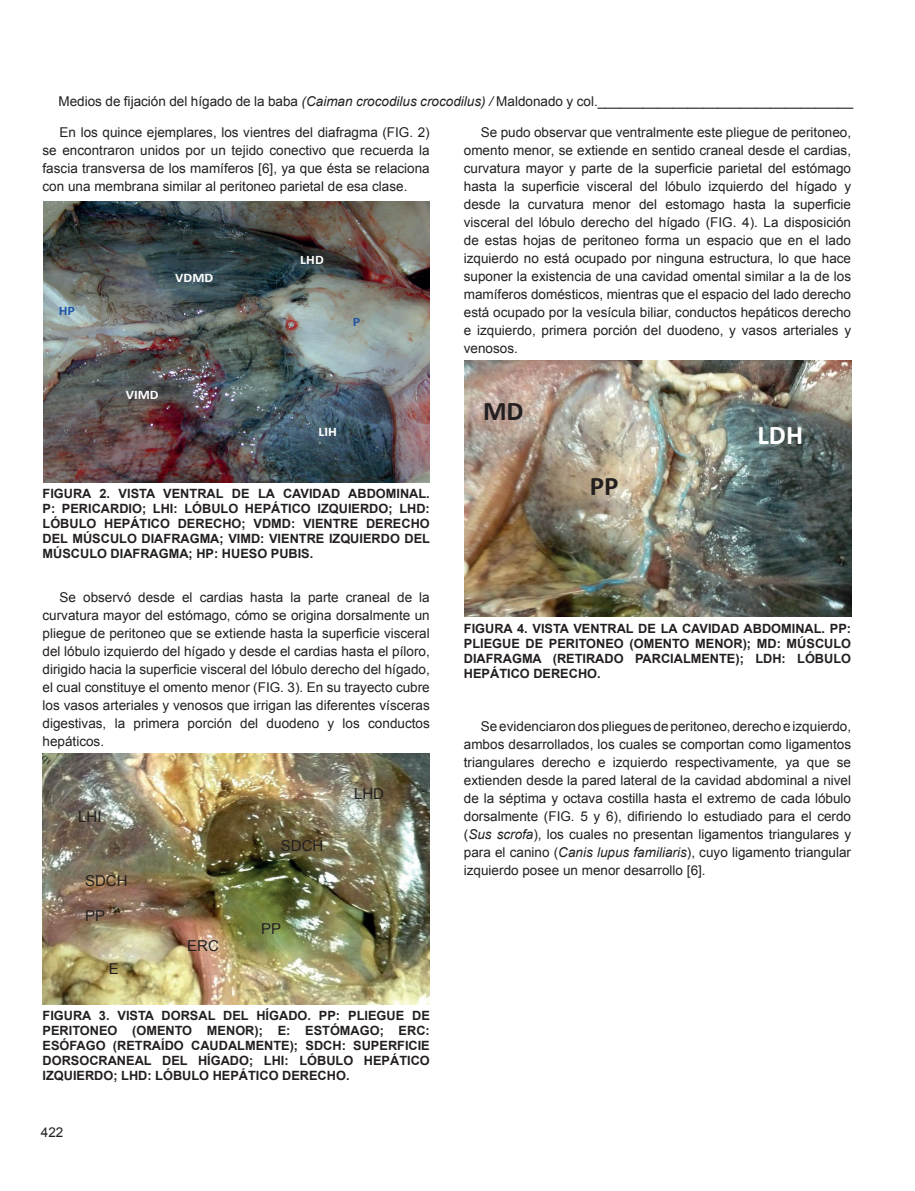
<style>
.page{position:relative;width:915px;height:1191px;background:#fff}
.page>*{position:absolute;margin:0;border:0;box-sizing:border-box;transform-origin:0 0}
.t1{font:700 27px "Calibri";color:#231f20}
.t2{font:700 27px "Calibri";color:#fff}
.t3{font:15px "Arial";color:#231f20}
.t4{font:13.5px/18px "Arial";color:#231f20;text-align:justify}
.t5{font:700 13.05px "Calibri";color:#fff;scale:1.07 1}
.t6{font:700 13.05px "Calibri";color:#1e56a6;scale:1.07 1}
.t7{font:700 12.75px/15px "Arial";color:#231f20;text-align:justify}
.s1{font-style:italic}
</style>
<div class="page">
<img style="left:43px;top:202px;width:386px;height:280px">
<img style="left:43px;top:753px;width:387px;height:251px">
<img style="left:464px;top:360px;width:386px;height:257px">
<p class="t4" style="left:58px;top:93px;width:796px">Medios de fijación del hígado de la baba <span class="s1">(Caiman crocodilus crocodilus) /</span> Maldonado y col.__________________________________</p>
<p class="t4" style="left:43px;top:124px;width:388px;text-indent:17px">En los quince ejemplares, los vientres del diafragma (FIG. 2) se encontraron unidos por un tejido conectivo que recuerda la fascia transversa de los mamíferos [6], ya que ésta se relaciona con una membrana similar al peritoneo parietal de esa clase.</p>
<p class="t6" style="left:59px;top:303px;width:17px">HP</p>
<p class="t5" style="left:175px;top:270px;width:37px">VDMD</p>
<p class="t5" style="left:126px;top:386px;width:32px">VIMD</p>
<p class="t5" style="left:300px;top:251px;width:23px">LHD</p>
<p class="t6" style="left:353px;top:313px;width:8px">P</p>
<p class="t5" style="left:318px;top:423px;width:19px">LIH</p>
<p class="t7" style="left:43px;top:486px;width:389px">FIGURA 2. VISTA VENTRAL DE LA CAVIDAD ABDOMINAL.<br>P: PERICARDIO; LHI: LÓBULO HEPÁTICO IZQUIERDO; LHD:<br>LÓBULO HEPÁTICO DERECHO; VDMD: VIENTRE DERECHO DEL MÚSCULO DIAFRAGMA; VIMD: VIENTRE IZQUIERDO DEL MÚSCULO DIAFRAGMA; HP: HUESO PUBIS.</p>
<p class="t4" style="left:43px;top:588px;width:388px;text-indent:17px">Se observó desde el cardias hasta la parte craneal de la curvatura mayor del estómago, cómo se origina dorsalmente un pliegue de peritoneo que se extiende hasta la superficie visceral del lóbulo izquierdo del hígado y desde el cardias hasta el píloro, dirigido hacia la superficie visceral del lóbulo derecho del hígado, el cual constituye el omento menor (FIG. 3). En su trayecto cubre los vasos arteriales y venosos que irrigan las diferentes vísceras digestivas, la primera porción del duodeno y los conductos hepáticos.</p>
<p class="t3" style="left:78px;top:807px;width:25px">LHI</p>
<p class="t3" style="left:85px;top:871px;width:44px">SDCH</p>
<p class="t3" style="left:85px;top:906px;width:22px">PP</p>
<p class="t3" style="left:109px;top:958px;width:12px">E</p>
<p class="t3" style="left:187px;top:936px;width:33px">ERC</p>
<p class="t3" style="left:281px;top:836px;width:44px">SDCH</p>
<p class="t3" style="left:261px;top:919px;width:22px">PP</p>
<p class="t3" style="left:354px;top:784px;width:31px">LHD</p>
<p class="t7" style="left:43px;top:1008px;width:388px">FIGURA 3. VISTA DORSAL DEL HÍGADO. PP: PLIEGUE DE PERITONEO (OMENTO MENOR); E: ESTÓMAGO; ERC:<br>ESÓFAGO (RETRAÍDO CAUDALMENTE); SDCH: SUPERFICIE DORSOCRANEAL DEL HÍGADO; LHI: LÓBULO HEPÁTICO IZQUIERDO; LHD: LÓBULO HEPÁTICO DERECHO.</p>
<p class="t4" style="left:41px;top:1123px;width:24px">422</p>
<p class="t4" style="left:463px;top:124px;width:388px;text-indent:17px">Se pudo observar que ventralmente este pliegue de peritoneo, omento menor, se extiende en sentido craneal desde el cardias, curvatura mayor y parte de la superficie parietal del estómago hasta la superficie visceral del lóbulo izquierdo del hígado y desde la curvatura menor del estomago hasta la superficie visceral del lóbulo derecho del hígado (FIG. 4). La disposición de estas hojas de peritoneo forma un espacio que en el lado izquierdo no está ocupado por ninguna estructura, lo que hace suponer la existencia de una cavidad omental similar a la de los mamíferos domésticos, mientras que el espacio del lado derecho está ocupado por la vesícula biliar, conductos hepáticos derecho e izquierdo, primera porción del duodeno, y vasos arteriales y venosos.</p>
<h1 class="t1" style="left:483px;top:394px;width:42px">MD</h1>
<h1 class="t1" style="left:589px;top:468px;width:30px">PP</h1>
<h1 class="t2" style="left:757px;top:417px;width:47px">LDH</h1>
<p class="t7" style="left:463px;top:621px;width:388px">FIGURA 4. VISTA VENTRAL DE LA CAVIDAD ABDOMINAL. PP:<br>PLIEGUE DE PERITONEO (OMENTO MENOR); MD: MÚSCULO DIAFRAGMA (RETIRADO PARCIALMENTE); LDH: LÓBULO HEPÁTICO DERECHO.</p>
<p class="t4" style="left:463px;top:717px;width:388px;text-indent:17px">Se evidenciaron dos pliegues de peritoneo, derecho e izquierdo, ambos desarrollados, los cuales se comportan como ligamentos triangulares derecho e izquierdo respectivamente<span class="s1">,</span> ya que se extienden desde la pared lateral de la cavidad abdominal a nivel de la séptima y octava costilla hasta el extremo de cada lóbulo dorsalmente (FIG. 5 y 6), difiriendo lo estudiado para el cerdo (<span class="s1">Sus scrofa</span>), los cuales no presentan ligamentos triangulares y para el canino (<span class="s1">Canis lupus familiaris</span>), cuyo ligamento triangular izquierdo posee un menor desarrollo [6].</p>
</div>
